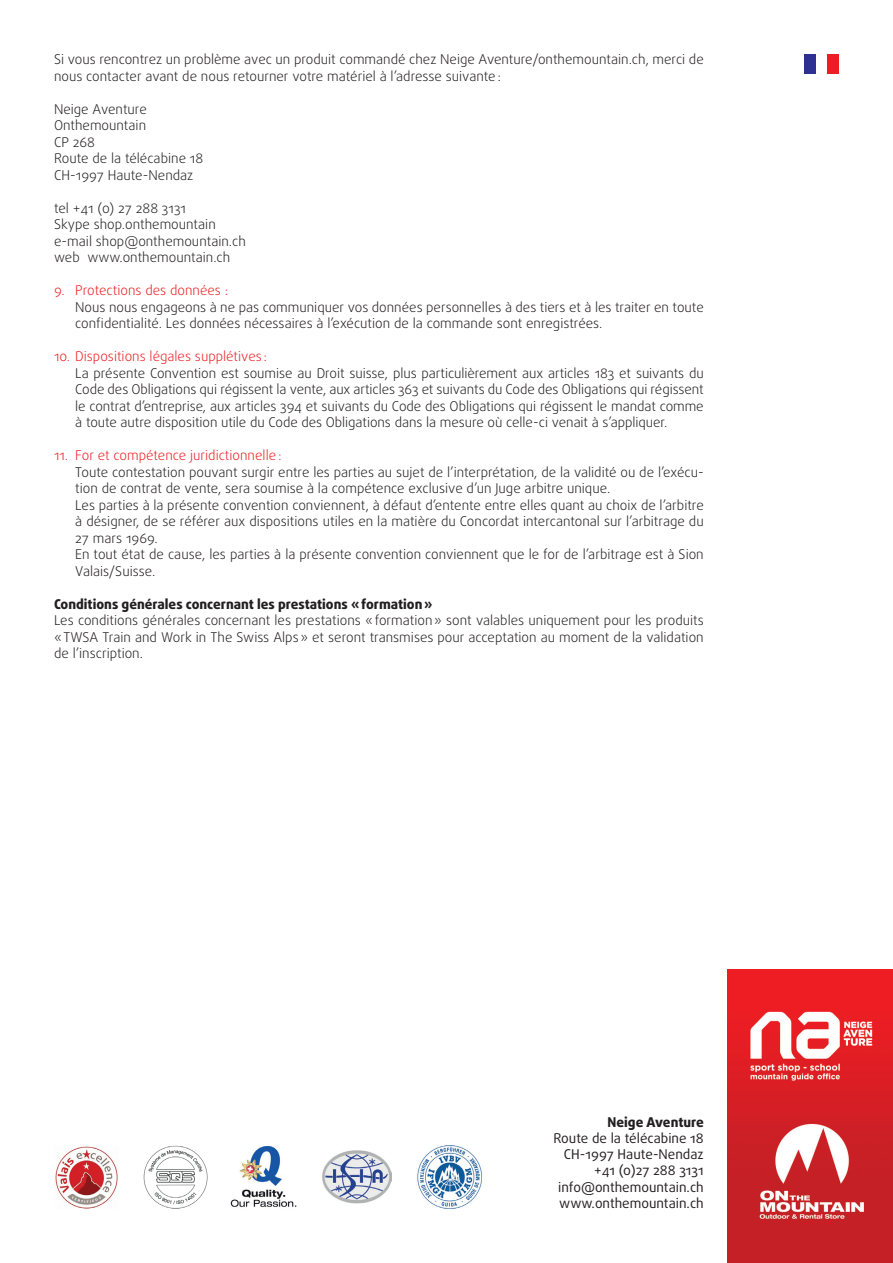
<style>
.page{position:relative;width:893px;height:1263px;background:#fff}
.page>*{position:absolute;margin:0;border:0;box-sizing:border-box;transform-origin:0 0}
.t1{font:300 13.5px/16.5px "Daxline Pro";color:#231f20}
.t2{font:13.5px/16.2px "Daxline Pro";color:#231f20;text-align:right}
.t3{font:300 13.5px "Daxline Pro";color:#ee1d23}
.t4{font:800 13.5px "Daxline Pro";color:#231f20}
</style>
<div class="page">
<svg style="left:815px;top:54px;width:13px;height:19px"></svg>
<div style="left:804px;top:54px;width:11px;height:19px;background:#2e3092"></div>
<div style="left:828px;top:54px;width:11px;height:19px;background:#ee1d23"></div>
<img style="left:323px;top:1151px;width:68px;height:52px">
<img style="left:417px;top:1145px;width:65px;height:64px">
<img style="left:230px;top:1145px;width:67px;height:62px">
<img style="left:143px;top:1145px;width:65px;height:64px">
<img style="left:55px;top:1146px;width:63px;height:63px">
<img style="left:727px;top:969px;width:166px;height:294px">
<p class="t1" style="left:54px;top:52px;width:651px">Si vous rencontrez un problème avec un produit commandé chez Neige Aventure/onthemountain.ch, merci de nous contacter avant de nous retourner votre matériel à l’adresse suivante:</p>
<p class="t1" style="left:54px;top:101px;width:151px">Neige Aventure<br>Onthemountain<br>CP 268<br>Route de la télécabine 18<br>CH-1997 Haute-Nendaz</p>
<p class="t1" style="left:54px;top:200px;width:193px">tel +41 (0) 27 288 3131<br>Skype shop.onthemountain e-mail shop@onthemountain.ch web www.onthemountain.ch</p>
<p class="t3" style="left:54px;top:282px;width:176px">9. Protections des données :</p>
<p class="t1" style="left:75px;top:299px;width:630px">Nous nous engageons à ne pas communiquer vos données personnelles à des tiers et à les traiter en toute confidentialité. Les données nécessaires à l’exécution de la commande sont enregistrées.</p>
<p class="t3" style="left:54px;top:348px;width:215px">10. Dispositions légales supplétives :</p>
<p class="t1" style="left:75px;top:365px;width:630px;text-align:justify">La présente Convention est soumise au Droit suisse, plus particulièrement aux articles 183 et suivants du Code des Obligations qui régissent la vente, aux articles 363 et suivants du Code des Obligations qui régissent le contrat d’entreprise, aux articles 394 et suivants du Code des Obligations qui régissent le mandat comme à toute autre disposition utile du Code des Obligations dans la mesure où celle-ci venait à s’appliquer.</p>
<p class="t3" style="left:54px;top:447px;width:229px">11. For et compétence juridictionnelle:</p>
<p class="t1" style="left:75px;top:464px;width:630px">Toute contestation pouvant surgir entre les parties au sujet de l’interprétation, de la validité ou de l’exécu&shy;tion de contrat de vente, sera soumise à la compétence exclusive d’un Juge arbitre unique.<br>Les parties à la présente convention conviennent, à défaut d’entente entre elles quant au choix de l’arbitre à désigner, de se référer aux dispositions utiles en la matière du Concordat intercantonal sur l’arbitrage du 27 mars 1969.<br>En tout état de cause, les parties à la présente convention conviennent que le for de l’arbitrage est à Sion Valais/Suisse.</p>
<p class="t4" style="left:54px;top:595px;width:380px">Conditions générales concernant les prestations «formation»</p>
<p class="t1" style="left:54px;top:612px;width:651px;text-align:justify">Les conditions générales concernant les prestations «formation» sont valables uniquement pour les produits «TWSA Train and Work in The Swiss Alps» et seront transmises pour acceptation au moment de la validation de l’inscription.</p>
<p class="t4" style="left:608px;top:1113px;width:98px">Neige Aventure</p>
<p class="t2" style="left:553px;top:1130px;width:152px">Route de la télécabine 18<br>CH-1997 Haute-Nendaz +41 (0)27 288 3131 info@onthemountain.ch www.onthemountain.ch</p>
</div>
